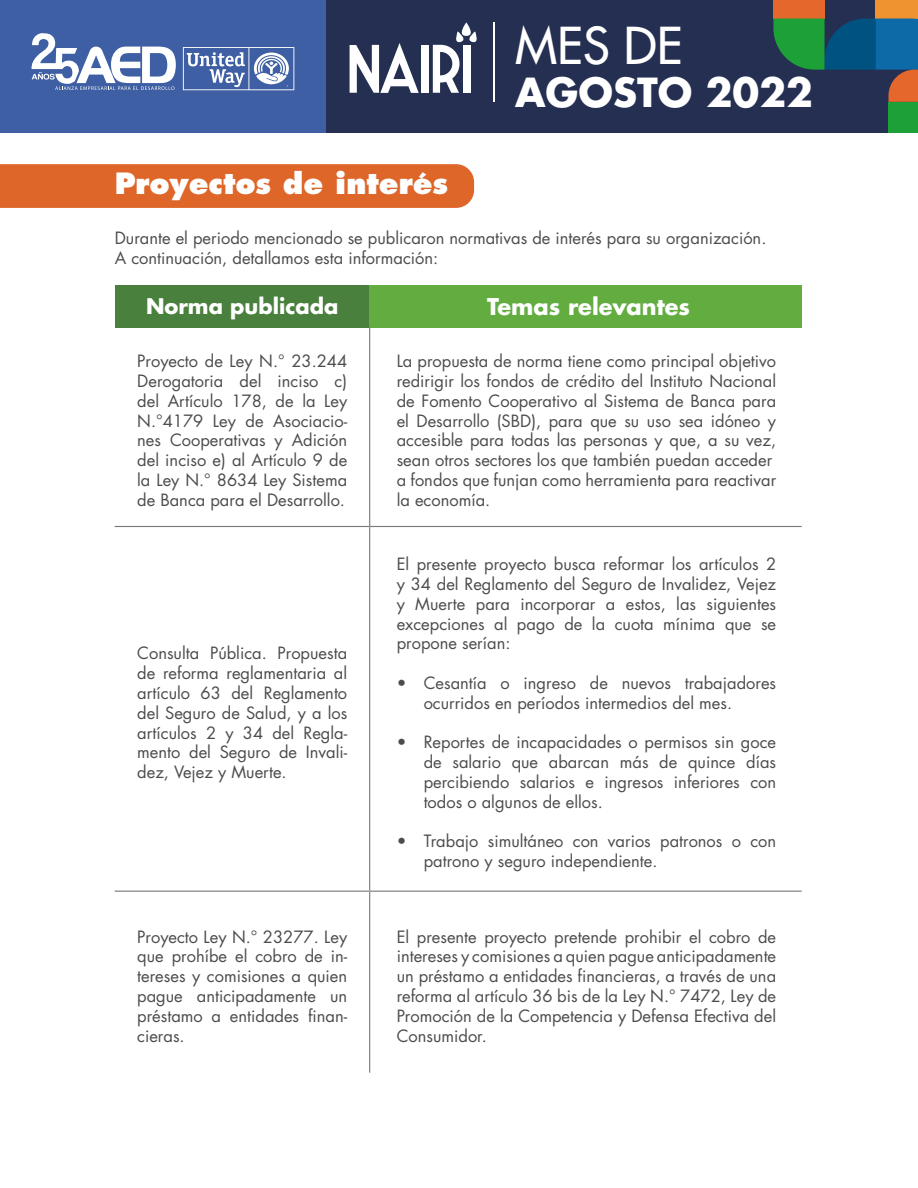
<style>
.page{position:relative;width:918px;height:1188px;background:#fff}
.page>*{position:absolute;margin:0;border:0;box-sizing:border-box;transform-origin:0 0}
.t1{font:49.5px "Futura";color:#fff}
.t2{font:700 42px "UEFA Supercup";color:#fff}
.t3{font:300 42px "UEFA Supercup";color:#fff}
.t4{font:700 39px "Futura";color:#fff}
.t5{font:800 28.5px "Futura";color:#fff}
.t6{font:700 22.5px "Futura";color:#fff}
.t7{font:700 21px "Futura";color:#fff}
.t8{font:18px "Abadi";color:#fff}
.t9{font:16.5px/19.8px "Futura";color:#4b4c4d;text-align:justify}
</style>
<div class="page">
<div style="left:0;top:0;width:918px;height:132px;background:#3e5fa3"></div>
<div style="left:326px;top:0;width:592px;height:132px;background:#242f52"></div>
<svg style="left:31px;top:33px;width:145px;height:57px"></svg>
<svg style="left:183px;top:47px;width:111px;height:43px"></svg>
<svg style="left:350px;top:43px;width:69px;height:50px"></svg>
<div style="left:422px;top:45px;width:7px;height:48px;background:#fff"></div>
<svg style="left:433px;top:22px;width:44px;height:71px"></svg>
<hr style="left:494px;top:22px;width:1px;height:80px;background:#fff">
<div style="left:876px;top:0;width:42px;height:19px;background:#ee9330"></div>
<div style="left:773px;top:0;width:52px;height:19px;background:#e6672c"></div>
<div style="left:888px;top:102px;width:30px;height:30px;background:#1ea038"></div>
<svg style="left:773px;top:19px;width:145px;height:83px"></svg>
<div style="left:0;top:164px;width:474px;height:44px;background:#de6629"></div>
<div style="left:115px;top:285px;width:255px;height:42px;background:#4a803d"></div>
<div style="left:370px;top:285px;width:432px;height:42px;background:#63ad40"></div>
<hr style="left:369px;top:327px;width:1px;height:199px;background:#76787b">
<hr style="left:115px;top:526px;width:255px;height:1px;background:#76787b">
<hr style="left:370px;top:526px;width:432px;height:1px;background:#76787b">
<hr style="left:369px;top:527px;width:1px;height:364px;background:#76787b">
<hr style="left:115px;top:891px;width:255px;height:1px;background:#76787b">
<hr style="left:370px;top:891px;width:432px;height:1px;background:#76787b">
<hr style="left:369px;top:892px;width:1px;height:181px;background:#76787b">
<p class="t5" style="left:115px;top:166px;width:335px">Proyectos de interés</p>
<h1 class="t1" style="left:515px;top:15px;width:169px">MES DE</h1>
<h3 class="t4" style="left:515px;top:67px;width:299px">AGOSTO 2022</h3>
<h2 class="t3" style="left:512px;top:25px;width:134px">MES DE</h2>
<h2 class="t2" style="left:512px;top:61px;width:203px">MAYO 2022</h2>
<p class="t8" style="left:687px;top:71px;width:78px">Costa Rica</p>
<p class="t9" style="left:115px;top:228px;width:653px">Durante el periodo mencionado se publicaron normativas de interés para su organización.</p>
<p class="t9" style="left:115px;top:248px;width:325px">A continuación, detallamos esta información:</p>
<p class="t7" style="left:146px;top:293px;width:194px">Norma publicada</p>
<p class="t6" style="left:487px;top:292px;width:204px">Temas relevantes</p>
<p class="t9" style="left:137px;top:351px;width:212px">Proyecto de Ley N.° 23.244<br>Derogatoria del inciso c) del Artículo 178, de la Ley N.°4179 Ley de Asociacio&shy;nes Cooperativas y Adición del inciso e) al Artículo 9 de la Ley N.° 8634 Ley Sistema de Banca para el Desarrollo.</p>
<p class="t9" style="left:397px;top:351px;width:381px">La propuesta de norma tiene como principal objetivo redirigir los fondos de crédito del Instituto Nacional de Fomento Cooperativo al Sistema de Banca para el Desarrollo (SBD), para que su uso sea idóneo y accesible para todas las personas y que, a su vez, sean otros sectores los que también puedan acceder</p>
<p class="t9" style="left:397px;top:470px;width:381px">a fondos que funjan como herramienta para reactivar la economía.</p>
<p class="t9" style="left:137px;top:643px;width:212px">Consulta Pública. Propuesta de reforma reglamentaria al artículo 63 del Reglamento del Seguro de Salud, y a los artículos 2 y 34 del Regla&shy;mento del Seguro de Invali&shy;dez, Vejez y Muerte.</p>
<p class="t9" style="left:397px;top:554px;width:381px">El presente proyecto busca reformar los artículos 2 y 34 del Reglamento del Seguro de Invalidez, Vejez y Muerte para incorporar a estos, las siguientes excepciones al pago de la cuota mínima que se propone serían:</p>
<p class="t9" style="left:424px;top:673px;width:354px;text-indent:-27px">• Cesantía o ingreso de nuevos trabajadores ocurridos en períodos intermedios del mes.</p>
<p class="t9" style="left:424px;top:732px;width:354px;text-indent:-27px">• Reportes de incapacidades o permisos sin goce de salario que abarcan más de quince días percibiendo salarios e ingresos inferiores con todos o algunos de ellos.</p>
<p class="t9" style="left:424px;top:831px;width:354px;text-indent:-27px">• Trabajo simultáneo con varios patronos o con patrono y seguro independiente.</p>
<p class="t9" style="left:137px;top:926px;width:212px">Proyecto Ley N.° 23277. Ley que prohíbe el cobro de in&shy;tereses y comisiones a quien pague anticipadamente un préstamo a entidades finan&shy;cieras.</p>
<p class="t9" style="left:397px;top:926px;width:381px">El presente proyecto pretende prohibir el cobro de intereses y comisiones a quien pague anticipadamente un préstamo a entidades financieras, a través de una reforma al artículo 36 bis de la Ley N.° 7472, Ley de Promoción de la Competencia y Defensa Efectiva del Consumidor.</p>
</div>
